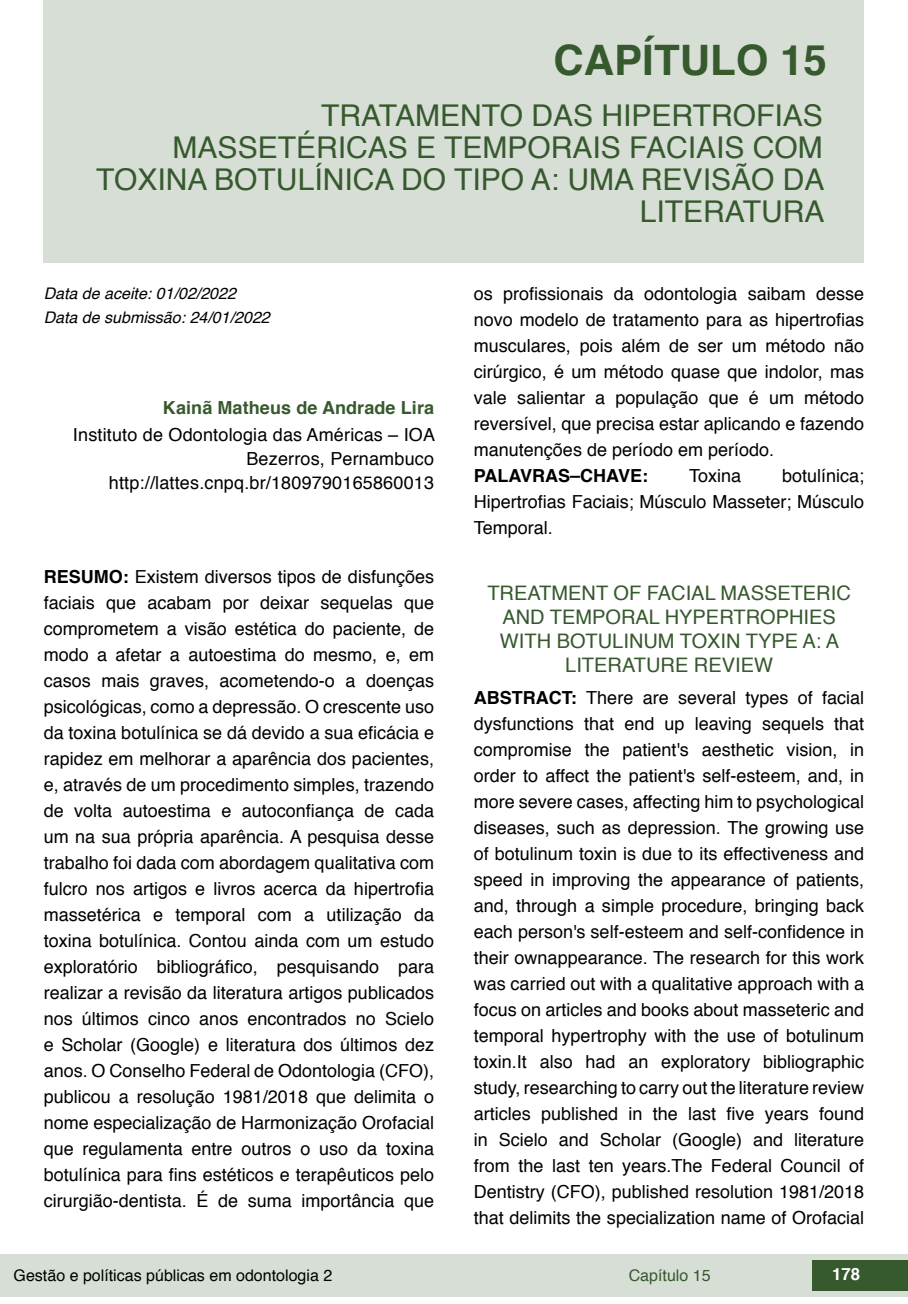
<style>
.page{position:relative;width:908px;height:1304px;background:#fff}
.page>*{position:absolute;margin:0;border:0;box-sizing:border-box;transform-origin:0 0}
.capítulos{font:700 42px "Helvetica";color:#36592e}
.nome_artigos{font:30px/32px "Helvetica";color:#36592e;text-align:right}
.título_Inglês{font:20px/24px "Helvetica";color:#36592e;text-align:center}
.Resumos_e_PC_TXT{font:18px/26px "Helvetica";color:#000;text-align:justify}
.info_autores{font:18px "Helvetica";letter-spacing:.01em;color:#000}
.nome_autores{font:700 18px "Helvetica";letter-spacing:.005em;color:#36592e}
.Resumos_e_PC_TXT-2{font:700 18px "Helvetica";color:#000}
.t1{font:700 16.8px "Helvetica";color:#fff}
.data{font:italic 16px "Helvetica";color:#000}
.t2{font:16px "Helvetica";color:#000}
.t3{font:16px "Helvetica";color:#36592e}
.s1{font-weight:700}
</style>
<div class="page">
<div style="left:0;top:1254px;width:906px;height:43px;background:#d7ded5"></div>
<div style="left:812px;top:1261px;width:95px;height:30px;background:#36592e"></div>
<div style="left:44px;top:0;width:819px;height:263px;background:#d7ded5"></div>
<p class="capítulos" style="left:553px;top:26px;width:275px">CAPÍTULO 15</p>
<p class="nome_artigos" style="left:96px;top:101px;width:729px">TRATAMENTO DAS HIPERTROFIAS<br>MASSETÉRICAS E TEMPORAIS FACIAIS COM<br>TOXINA BOTULÍNICA DO TIPO A: UMA REVISÃO DA<br>LITERATURA</p>
<p class="data" style="left:44px;top:280px;width:194px">Data de aceite: 01/02/2022</p>
<p class="data" style="left:44px;top:304px;width:227px">Data de submissão: 24/01/2022</p>
<p class="nome_autores" style="left:163px;top:393px;width:272px">Kainã Matheus de Andrade Lira</p>
<p class="info_autores" style="left:73px;top:421px;width:363px">Instituto de Odontologia das Américas – IOA</p>
<p class="info_autores" style="left:246px;top:445px;width:189px">Bezerros, Pernambuco</p>
<p class="info_autores" style="left:109px;top:469px;width:326px">http://lattes.cnpq.br/1809790165860013</p>
<p class="Resumos_e_PC_TXT" style="left:44px;top:564px;width:392px"><span class="s1">RESUMO:</span> Existem diversos tipos de disfunções faciais que acabam por deixar sequelas que comprometem a visão estética do paciente, de modo a afetar a autoestima do mesmo, e, em casos mais graves, acometendo-o a doenças psicológicas, como a depressão. O crescente uso da toxina botulínica se dá devido a sua eficácia e rapidez em melhorar a aparência dos pacientes, e, através de um procedimento simples, trazendo de volta autoestima e autoconfiança de cada um na sua própria aparência. A pesquisa desse trabalho foi dada com abordagem qualitativa com fulcro nos artigos e livros acerca da hipertrofia massetérica e temporal com a utilização da toxina botulínica. Contou ainda com um estudo exploratório bibliográfico, pesquisando para realizar a revisão da literatura artigos publicados nos últimos cinco anos encontrados no Scielo e Scholar (Google) e literatura dos últimos dez anos. O Conselho Federal de Odontologia (CFO), publicou a resolução 1981/2018 que delimita o nome especialização de Harmonização Orofacial que regulamenta entre outros o uso da toxina botulínica para fins estéticos e terapêuticos pelo cirurgião-dentista. É de suma importância que</p>
<p class="Resumos_e_PC_TXT" style="left:473px;top:281px;width:392px">os profissionais da odontologia saibam desse novo modelo de tratamento para as hipertrofias musculares, pois além de ser um método não cirúrgico, é um método quase que indolor, mas vale salientar a população que é um método reversível, que precisa estar aplicando e fazendo manutenções de período em período.</p>
<p class="Resumos_e_PC_TXT-2" style="left:473px;top:461px;width:176px">PALAVRAS–CHAVE:</p>
<p class="Resumos_e_PC_TXT" style="left:688px;top:463px;width:54px">Toxina</p>
<p class="Resumos_e_PC_TXT" style="left:473px;top:463px;width:392px;text-indent:308px">botulínica; Hipertrofias Faciais; Músculo Masseter; Músculo Temporal.</p>
<p class="título_Inglês" style="left:487px;top:582px;width:365px">TREATMENT OF FACIAL MASSETERIC<br>AND TEMPORAL HYPERTROPHIES<br>WITH BOTULINUM TOXIN TYPE A: A<br>LITERATURE REVIEW</p>
<p class="Resumos_e_PC_TXT" style="left:473px;top:685px;width:392px"><span class="s1">ABSTRACT:</span> There are several types of facial dysfunctions that end up leaving sequels that compromise the patient's aesthetic vision, in order to affect the patient's self-esteem, and, in more severe cases, affecting him to psychological diseases, such as depression. The growing use of botulinum toxin is due to its effectiveness and speed in improving the appearance of patients, and, through a simple procedure, bringing back each person's self-esteem and self-confidence in their ownappearance. The research for this work was carried out with a qualitative approach with a focus on articles and books about masseteric and temporal hypertrophy with the use of botulinum toxin.It also had an exploratory bibliographic study, researching to carry out the literature review articles published in the last five years found in Scielo and Scholar (Google) and literature from the last ten years.The Federal Council of Dentistry (CFO), published resolution 1981/2018 that delimits the specialization name of Orofacial</p>
<p class="t2" style="left:14px;top:1263px;width:320px">Gestão e políticas públicas em odontologia 2</p>
<p class="t3" style="left:628px;top:1263px;width:83px">Capítulo 15</p>
<p class="t1" style="left:831px;top:1261px;width:30px">178</p>
</div>
